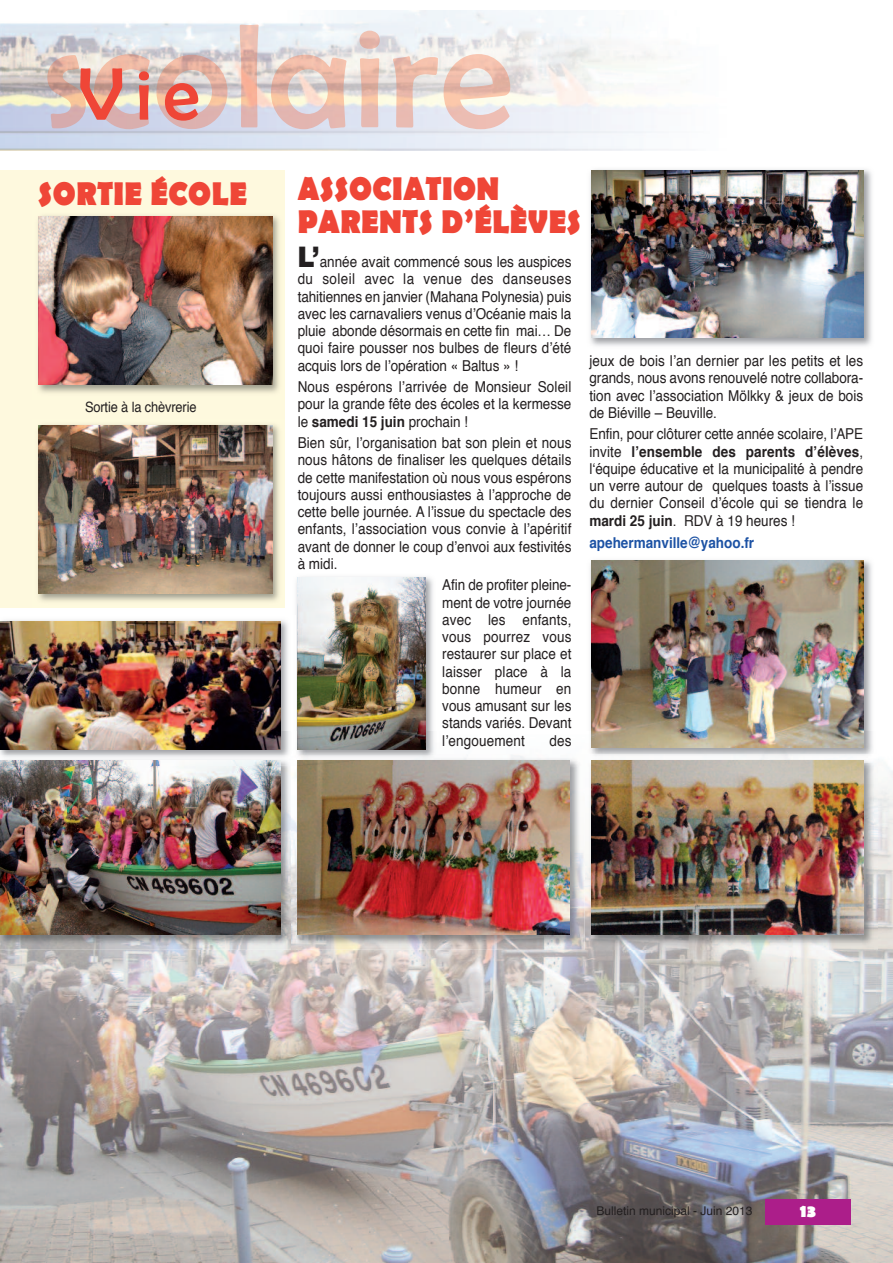
<style>
.page{position:relative;width:893px;height:1263px;background:#fff}
.page>*{position:absolute;margin:0;border:0;box-sizing:border-box;transform-origin:0 0}
.t1{font:75px "Berlin Sans FB";color:#ef4637}
.t2{font:700 33px/32.5px "Berlin Sans FB";letter-spacing:.015em;color:#ef4637;scale:.9 1}
.t3{font:700 18px "Berlin Sans FB";color:#fff}
.t4{font:15px/17.2px "Helvetica";color:#231f20;text-align:justify;scale:.9 1}
.t5{font:700 15px "Helvetica";color:#1c52a4;scale:.9 1}
.t6{font:14.25px "Helvetica";letter-spacing:-.01em;color:#231f20;scale:.9 1}
.t7{font:12px "Helvetica";color:#231f20}
.s1{font-family:"Helvetica Neue";font-weight:900;font-size:28.5px}
.s2{font-weight:700}
</style>
<div class="page">
<img style="left:0;top:767px;width:893px;height:496px">
<img style="left:590px;top:169px;width:282px;height:177px">
<img style="left:591px;top:170px;width:272px;height:168px">
<img style="left:296px;top:755px;width:288px;height:195px">
<img style="left:298px;top:760px;width:272px;height:175px">
<img style="left:585px;top:560px;width:293px;height:390px">
<img style="left:591px;top:561px;width:272px;height:186px">
<img style="left:0;top:765px;width:292px;height:185px">
<img style="left:292px;top:767px;width:4px;height:183px">
<img style="left:0;top:765px;width:281px;height:170px">
<img style="left:0;top:620px;width:289px;height:145px">
<img style="left:0;top:760px;width:281px;height:5px">
<img style="left:0;top:622px;width:281px;height:128px">
<img style="left:591px;top:760px;width:272px;height:175px">
<img style="left:296px;top:577px;width:137px;height:154px">
<img style="left:296px;top:731px;width:144px;height:34px">
<img style="left:298px;top:760px;width:142px;height:5px">
<img style="left:298px;top:577px;width:127px;height:173px">
<div style="left:0;top:170px;width:285px;height:437px;background:#fef9de"></div>
<img style="left:38px;top:215px;width:241px;height:178px">
<img style="left:38px;top:217px;width:234px;height:168px">
<img style="left:32px;top:424px;width:253px;height:184px">
<img style="left:38px;top:426px;width:234px;height:168px">
<img style="left:0;top:10px;width:670px;height:141px">
<img style="left:47px;top:25px;width:391px;height:104px">
<div style="left:765px;top:1199px;width:85px;height:26px;background:#ac1e8a"></div>
<h1 class="t1" style="left:78px;top:53px;width:123px">Vie</h1>
<h2 class="t2" style="left:38px;top:179px;width:233px">SORTIE ÉCOLE</h2>
<p class="t6" style="left:85px;top:401px;width:125px">Sortie à la chèvrerie</p>
<h2 class="t2" style="left:298px;top:174px;width:316px">ASSOCIATION<br>PARENTS D’ÉLÈVES</h2>
<p class="t4" style="left:298px;top:254px;width:306px"><span class="s1">L’</span>année avait commencé sous les auspices du soleil avec la venue des danseuses tahitiennes en janvier (Mahana Polynesia) puis avec les carnavaliers venus d’Océanie mais la pluie abonde désormais en cette fin mai… De quoi faire pousser nos bulbes de fleurs d’été acquis lors de l’opération « Baltus » !</p>
<p class="t4" style="left:298px;top:379px;width:306px">Nous espérons l’arrivée de Monsieur Soleil pour la grande fête des écoles et la kermesse le <span class="s2">samedi 15 juin</span> prochain !</p>
<p class="t4" style="left:298px;top:435px;width:306px">Bien sûr, l’organisation bat son plein et nous nous hâtons de finaliser les quelques détails de cette manifestation où nous vous espérons toujours aussi enthousiastes à l’approche de cette belle journée. A l’issue du spectacle des enfants, l’association vous convie à l’apéritif avant de donner le coup d’envoi aux festivités à midi.</p>
<p class="t4" style="left:442px;top:578px;width:145px">Afin de profiter pleine&shy;ment de votre journée avec les enfants, vous pourrez vous restaurer sur place et laisser place à la bonne humeur en vous amusant sur les stands variés. Devant l’engouement</p>
<p class="t4" style="left:549px;top:733px;width:26px">des</p>
<p class="t4" style="left:589px;top:353px;width:306px">jeux de bois l’an dernier par les petits et les grands, nous avons renouvelé notre collabora&shy;tion avec l’association Mölkky &amp; jeux de bois de Biéville – Beuville.</p>
<p class="t4" style="left:589px;top:427px;width:306px">Enfin, pour clôturer cette année scolaire, l’APE invite <span class="s2">l’ensemble des parents d’élèves</span>, l‘équipe éducative et la municipalité à pendre un verre autour de quelques toasts à l’issue du dernier Conseil d’école qui se tiendra le <span class="s2">mardi 25 juin</span>. RDV à 19 heures !</p>
<p class="t5" style="left:589px;top:536px;width:185px">apehermanville@yahoo.fr</p>
<p class="t7" style="left:597px;top:1206px;width:158px">Bulletin municipal - Juin 2013</p>
<p class="t3" style="left:800px;top:1201px;width:17px">13</p>
</div>
